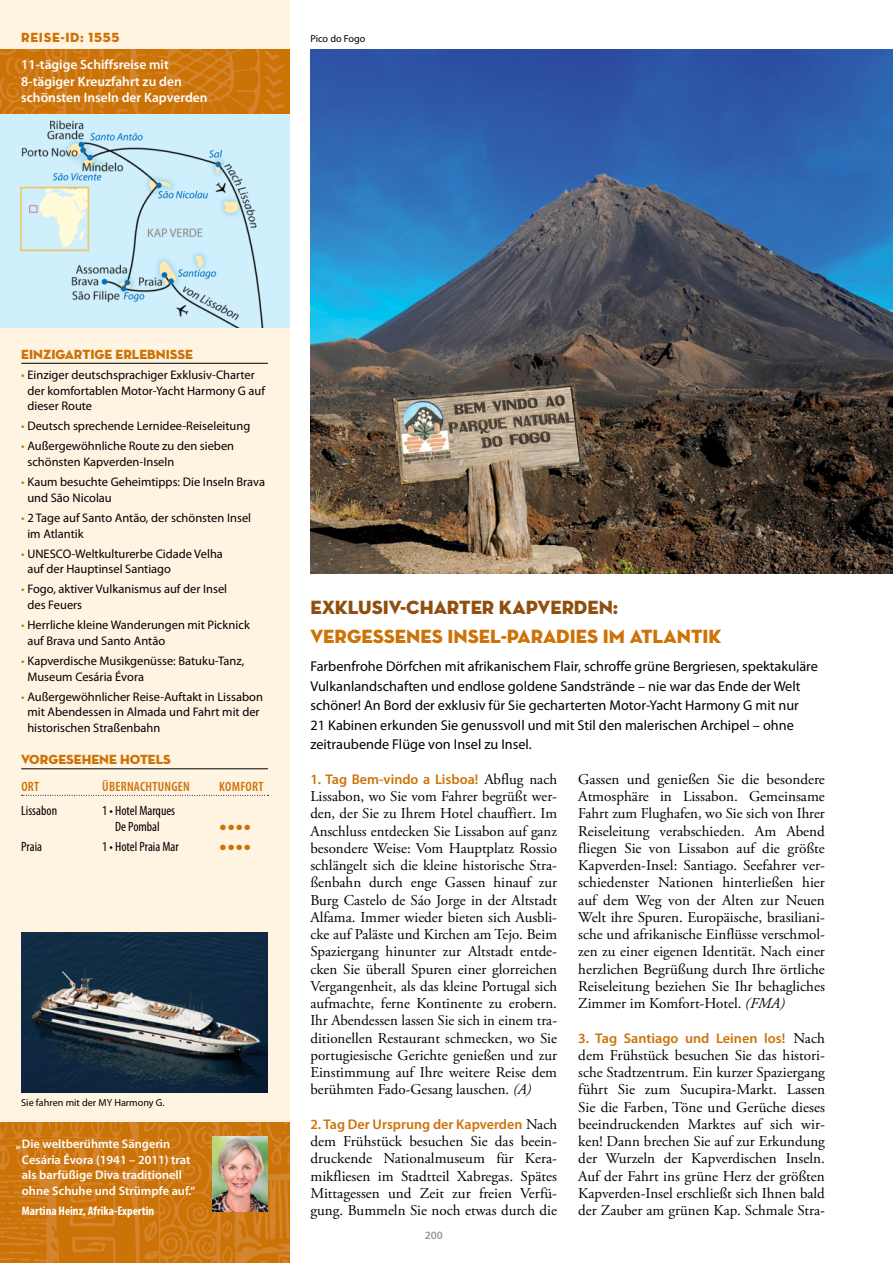
<style>
.page{position:relative;width:893px;height:1263px;background:#fff}
.page>*{position:absolute;margin:0;border:0;box-sizing:border-box;transform-origin:0 0}
.t1{font:19.5px "Neutra Disp Titling";color:#cc7307}
.t2{font:19.5px "Neutra Disp Titling";color:#8f4f0e}
.t3{font:15px/17.2px "Adobe Garamond Pro";color:#000;text-align:justify}
.t4{font:14.25px/19.5px "Myriad Pro";color:#000}
.t5{font:600 14.1px "Myriad Pro";color:#cc7307}
.t6{font:600 13.5px/16.5px "Myriad Pro";color:#fff}
.t7{font:condensed 13.5px/15.8px "Myriad Pro";color:#000;text-align:center}
.t8{font:13.5px "Neutra Disp Titling";color:#cc7307}
.t9{font:600 condensed 13.5px "Myriad Pro";letter-spacing:.02em;color:#cc7307}
.t10{font:13.5px "Neutra Disp Titling";letter-spacing:.05em;color:#cc7307}
.t11{font:12.75px "Arial";color:#cc7307}
.t12{font:12.45px/15.8px "Myriad Pro";color:#000}
.t13{font:600 12.45px/15.8px "Myriad Pro";color:#fff}
.t14{font:700 condensed 12.45px "Myriad Pro";color:#fff}
.t15{font:600 11.25px "Myriad Pro";color:#9a9897}
.t16{font:10.2px "Myriad Pro";color:#000}
.s1{color:#cc7307}
.s2{font-family:"Adobe Garamond Pro";font-weight:400;font-size:15px;color:#000}
.s3{font-style:italic}
</style>
<div class="page">
<div style="left:0;top:0;width:289px;height:1263px;background:#fff3e1"></div>
<img style="left:0;top:114px;width:289px;height:213px">
<svg style="left:0;top:49px;width:289px;height:65px;background:#cd7710"></svg>
<hr style="left:21px;top:363px;width:247px;height:1px;background:#000">
<hr style="left:21px;top:768px;width:247px;height:1px;background:#000">
<svg style="left:22px;top:795px;width:246px;height:1px"></svg>
<img style="left:0;top:1123px;width:289px;height:140px">
<img style="left:21px;top:932px;width:247px;height:160px">
<img style="left:310px;top:49px;width:583px;height:524px">
<img style="left:213px;top:1136px;width:55px;height:75px">
<p class="t10" style="left:21px;top:29px;width:100px">REISE-ID: 1555</p>
<p class="t6" style="left:21px;top:57px;width:188px">11-tägige Schiffsreise mit<br>8-tägiger Kreuzfahrt zu den schönsten Inseln der Kapverden</p>
<p class="t16" style="left:310px;top:33px;width:56px">Pico do Fogo</p>
<p class="t8" style="left:21px;top:346px;width:173px">EINZIGARTIGE ERLEBNISSE</p>
<p class="t12" style="left:27px;top:367px;width:239px;text-indent:-6px"><span class="s1">•</span> Einziger deutschsprachiger Exklusiv-Charter der komfortablen Motor-Yacht Harmony G auf dieser Route</p>
<p class="t12" style="left:21px;top:418px;width:231px"><span class="s1">•</span> Deutsch sprechende Lernidee-Reiseleitung</p>
<p class="t12" style="left:27px;top:438px;width:208px;text-indent:-6px"><span class="s1">•</span> Außergewöhnliche Route zu den sieben schönsten Kapverden-Inseln</p>
<p class="t12" style="left:27px;top:474px;width:239px;text-indent:-6px"><span class="s1">•</span> Kaum besuchte Geheimtipps: Die Inseln Brava und São Nicolau</p>
<p class="t12" style="left:27px;top:510px;width:225px;text-indent:-6px"><span class="s1">•</span> 2 Tage auf Santo Antão, der schönsten Insel im Atlantik</p>
<p class="t12" style="left:27px;top:546px;width:197px;text-indent:-6px"><span class="s1">•</span> UNESCO-Weltkulturerbe Cidade Velha auf der Hauptinsel Santiago</p>
<p class="t12" style="left:27px;top:581px;width:201px;text-indent:-6px"><span class="s1">•</span> Fogo, aktiver Vulkanismus auf der Insel des Feuers</p>
<p class="t12" style="left:27px;top:617px;width:224px;text-indent:-6px"><span class="s1">•</span> Herrliche kleine Wanderungen mit Picknick auf Brava und Santo Antão</p>
<p class="t12" style="left:27px;top:653px;width:218px;text-indent:-6px"><span class="s1">•</span> Kapverdische Musikgenüsse: Batuku-Tanz,<br>Museum Cesária Évora</p>
<p class="t12" style="left:27px;top:689px;width:237px;text-indent:-6px"><span class="s1">•</span> Außergewöhnlicher Reise-Auftakt in Lissabon mit Abendessen in Almada und Fahrt mit der historischen Straßenbahn</p>
<p class="t8" style="left:21px;top:751px;width:151px">VORGESEHENE HOTELS</p>
<p class="t9" style="left:21px;top:779px;width:19px">ORT</p>
<p class="t9" style="left:102px;top:779px;width:89px">ÜBERNACHTUNGEN</p>
<p class="t9" style="left:219px;top:779px;width:46px">KOMFORT</p>
<p class="t7" style="left:21px;top:803px;width:37px">Lissabon</p>
<p class="t7" style="left:102px;top:803px;width:74px">1 • Hotel Marques<br>De Pombal</p>
<p class="t11" style="left:219px;top:818px;width:33px">●●●●</p>
<p class="t7" style="left:21px;top:839px;width:22px">Praia</p>
<p class="t7" style="left:102px;top:839px;width:78px">1 • Hotel Praia Mar</p>
<p class="t11" style="left:219px;top:838px;width:33px">●●●●</p>
<p class="t16" style="left:21px;top:1097px;width:145px">Sie fahren mit der MY Harmony G.</p>
<p class="t13" style="left:22px;top:1136px;width:175px;text-indent:-6px">„Die weltberühmte Sängerin<br>Cesária Évora (1941 – 2011) trat als barfüßige Diva traditionell ohne Schuhe und Strümpfe auf.“</p>
<p class="t14" style="left:22px;top:1204px;width:134px">Martina Heinz, Afrika-Expertin</p>
<h1 class="t2" style="left:310px;top:595px;width:309px">EXKLUSIV-CHARTER KAPVERDEN:</h1>
<h1 class="t1" style="left:310px;top:624px;width:413px">VERGESSENES INSEL-PARADIES IM ATLANTIK</h1>
<p class="t4" style="left:310px;top:657px;width:509px">Farbenfrohe Dörfchen mit afrikanischem Flair, schroffe grüne Bergriesen, spektakuläre Vulkanlandschaften und endlose goldene Sandstrände – nie war das Ende der Welt schöner! An Bord der exklusiv für Sie gecharterten Motor-Yacht Harmony G mit nur<br>21 Kabinen erkunden Sie genussvoll und mit Stil den malerischen Archipel – ohne zeitraubende Flüge von Insel zu Insel.</p>
<p class="t5" style="left:310px;top:771px;width:248px">1. Tag Bem-vindo a Lisboa! <span class="s2">Abflug nach</span></p>
<p class="t3" style="left:310px;top:788px;width:248px">Lissabon, wo Sie vom Fahrer begrüßt wer&shy;den, der Sie zu Ihrem Hotel chauffiert. Im Anschluss entdecken Sie Lissabon auf ganz besondere Weise: Vom Hauptplatz Rossio schlängelt sich die kleine historische Stra&shy;ßenbahn durch enge Gassen hinauf zur Burg Castelo de Sáo Jorge in der Altstadt Alfama. Immer wieder bieten sich Ausbli&shy;cke auf Paläste und Kirchen am Tejo. Beim Spaziergang hinunter zur Altstadt entde&shy;cken Sie überall Spuren einer glorreichen Vergangenheit, als das kleine Portugal sich aufmachte, ferne Kontinente zu erobern.<br>Ihr Abendessen lassen Sie sich in einem tra&shy;ditionellen Restaurant schmecken, wo Sie portugiesische Gerichte genießen und zur Einstimmung auf Ihre weitere Reise dem berühmten Fado-Gesang lauschen. <span class="s3">(A)</span></p>
<p class="t5" style="left:310px;top:1116px;width:248px">2. Tag Der Ursprung der Kapverden <span class="s2">Nach</span></p>
<p class="t3" style="left:310px;top:1133px;width:248px">dem Frühstück besuchen Sie das beein&shy;druckende Nationalmuseum für Kera&shy;mikfliesen im Stadtteil Xabregas. Spätes Mittagessen und Zeit zur freien Verfü&shy;gung. Bummeln Sie noch etwas durch die</p>
<p class="t3" style="left:578px;top:771px;width:248px">Gassen und genießen Sie die besondere Atmosphäre in Lissabon. Gemeinsame Fahrt zum Flughafen, wo Sie sich von Ihrer Reiseleitung verabschieden. Am Abend fliegen Sie von Lissabon auf die größte Kapverden-Insel: Santiago. Seefahrer ver&shy;schiedenster Nationen hinterließen hier auf dem Weg von der Alten zur Neuen Welt ihre Spuren. Europäische, brasiliani&shy;sche und afrikanische Einflüsse verschmol&shy;zen zu einer eigenen Identität. Nach einer herzlichen Begrüßung durch Ihre örtliche Reiseleitung beziehen Sie Ihr behagliches Zimmer im Komfort-Hotel. <span class="s3">(FMA)</span></p>
<p class="t5" style="left:578px;top:1030px;width:248px">3. Tag Santiago und Leinen los! <span class="s2">Nach</span></p>
<p class="t3" style="left:578px;top:1047px;width:248px">dem Frühstück besuchen Sie das histori&shy;sche Stadtzentrum. Ein kurzer Spaziergang führt Sie zum Sucupira-Markt. Lassen Sie die Farben, Töne und Gerüche dieses beeindruckenden Marktes auf sich wir&shy;ken! Dann brechen Sie auf zur Erkundung der Wurzeln der Kapverdischen Inseln.<br>Auf der Fahrt ins grüne Herz der größten Kapverden-Insel erschließt sich Ihnen bald der Zauber am grünen Kap. Schmale Stra-</p>
<p class="t15" style="left:425px;top:1229px;width:20px">200</p>
</div>
